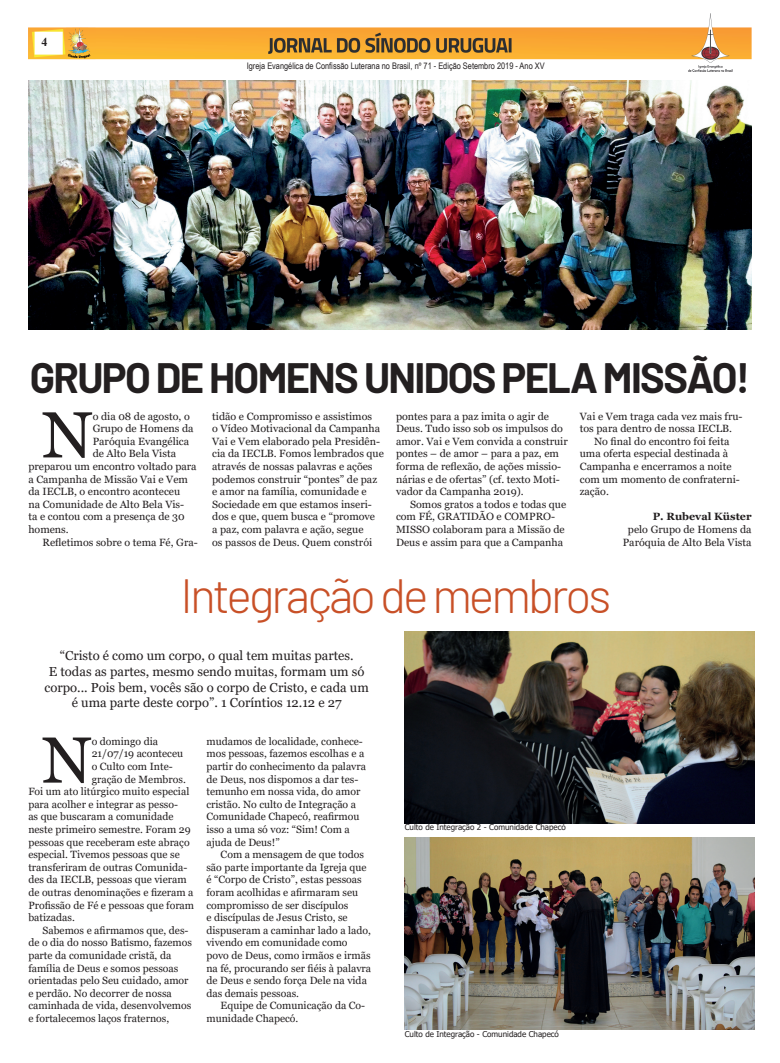
<style>
.page{position:relative;width:780px;height:1063px;background:#fff}
.page>*{position:absolute;margin:0;border:0;box-sizing:border-box;transform-origin:0 0}
.t1{font:65.1px "Georgia";color:#231f20}
.t2{font:300 48px "Barlow";letter-spacing:-.06em;color:#c85027}
.t3{font:700 41.5px "Barlow";letter-spacing:-.04em;color:#231f20}
.t4{font:13px/15.6px "Georgia";color:#231f20;text-align:center}
.t5{font:700 12px "Times New Roman";color:#231f20}
.t6{font:10.5px/12.6px "Georgia";color:#231f20}
.t7{font:700 10.5px "Georgia";color:#231f20}
.t8{font:9px "Arial Narrow";color:#231f20}
.t9{font:8px "Tahoma";color:#231f20}
</style>
<div class="page">
<img style="left:28px;top:13px;width:723px;height:59px">
<img style="left:28px;top:80px;width:723px;height:250px">
<img style="left:405px;top:838px;width:349px;height:192px">
<img style="left:405px;top:631px;width:349px;height:192px">
<p class="t5" style="left:41px;top:33px;width:7px">4</p>
<p class="t8" style="left:247px;top:59px;width:299px">Igreja Evangélica de Confissão Luterana no Brasil, nº 71 - Edição Setembro 2019 - Ano XV</p>
<h3 class="t3" style="left:30px;top:347px;width:722px">GRUPO DE HOMENS UNIDOS PELA MISSÃO!</h3>
<h1 class="t1" style="left:42px;top:396px;width:52px">N</h1>
<p class="t6" style="left:93px;top:410px;width:99px">o dia 08 de agosto, o</p>
<p class="t6" style="left:93px;top:423px;width:102px">Grupo de Homens da</p>
<p class="t6" style="left:93px;top:435px;width:98px">Paróquia Evangélica</p>
<p class="t6" style="left:93px;top:448px;width:85px">de Alto Bela Vista</p>
<p class="t6" style="left:28px;top:460px;width:170px">preparou um encontro voltado para</p>
<p class="t6" style="left:28px;top:473px;width:161px">a Campanha de Missão Vai e Vem</p>
<p class="t6" style="left:28px;top:486px;width:153px">da IECLB, o encontro aconteceu</p>
<p class="t6" style="left:28px;top:498px;width:157px">na Comunidade de Alto Bela Vis-</p>
<p class="t6" style="left:28px;top:511px;width:158px">ta e contou com a presença de 30</p>
<p class="t6" style="left:28px;top:523px;width:42px">homens.</p>
<p class="t6" style="left:43px;top:536px;width:157px">Refletimos sobre o tema Fé, Gra-</p>
<p class="t6" style="left:212px;top:410px;width:173px">tidão e Compromisso e assistimos<br>o Vídeo Motivacional da Campanha<br>Vai e Vem elaborado pela Presidên&shy;cia da IECLB. Fomos lembrados que através de nossas palavras e ações podemos construir “pontes” de paz e amor na família, comunidade e<br>Sociedade em que estamos inseri&shy;dos e que, quem busca e “promove<br>a paz, com palavra e ação, segue<br>os passos de Deus. Quem constrói</p>
<p class="t6" style="left:396px;top:410px;width:173px">pontes para a paz imita o agir de<br>Deus. Tudo isso sob os impulsos do amor. Vai e Vem convida a construir pontes – de amor – para a paz, em forma de reflexão, de ações missio&shy;nárias e de ofertas” (cf. texto Moti&shy;vador da Campanha 2019).</p>
<p class="t6" style="left:396px;top:498px;width:172px;text-indent:14px">Somos gratos a todos e todas que com FÉ, GRATIDÃO e COMPRO-<br>MISSO colaboram para a Missão de<br>Deus e assim para que a Campanha</p>
<p class="t6" style="left:579px;top:410px;width:164px">Vai e Vem traga cada vez mais fru-</p>
<p class="t6" style="left:579px;top:423px;width:154px">tos para dentro de nossa IECLB.</p>
<p class="t6" style="left:594px;top:435px;width:137px">No final do encontro foi feita</p>
<p class="t6" style="left:579px;top:448px;width:150px">uma oferta especial destinada à</p>
<p class="t6" style="left:579px;top:460px;width:153px">Campanha e encerramos a noite</p>
<p class="t6" style="left:579px;top:473px;width:161px">com um momento de confraterni-</p>
<p class="t6" style="left:579px;top:486px;width:31px">zação.</p>
<p class="t7" style="left:652px;top:510px;width:100px">P. Rubeval Küster</p>
<p class="t6" style="left:622px;top:523px;width:130px;text-align:center">pelo Grupo de Homens da<br>Paróquia de Alto Bela Vista</p>
<h2 class="t2" style="left:180px;top:561px;width:432px">Integração de membros</h2>
<p class="t4" style="left:44px;top:648px;width:326px">“Cristo é como um corpo, o qual tem muitas partes.<br>E todas as partes, mesmo sendo muitas, formam um só corpo... Pois bem, vocês são o corpo de Cristo, e cada um é uma parte deste corpo”. 1 Coríntios 12.12 e 27</p>
<h1 class="t1" style="left:42px;top:721px;width:51px">N</h1>
<p class="t6" style="left:92px;top:735px;width:68px">o domingo dia</p>
<p class="t6" style="left:92px;top:748px;width:93px">21/07/19 aconteceu</p>
<p class="t6" style="left:92px;top:760px;width:82px">o Culto com Inte-</p>
<p class="t6" style="left:92px;top:773px;width:96px">gração de Membros.</p>
<p class="t6" style="left:28px;top:786px;width:162px">Foi um ato litúrgico muito especial</p>
<p class="t6" style="left:28px;top:798px;width:151px">para acolher e integrar as pesso-</p>
<p class="t6" style="left:28px;top:811px;width:147px">as que buscaram a comunidade</p>
<p class="t6" style="left:28px;top:823px;width:164px">neste primeiro semestre. Foram 29</p>
<p class="t6" style="left:28px;top:836px;width:163px">pessoas que receberam este abraço</p>
<p class="t6" style="left:28px;top:849px;width:153px">especial. Tivemos pessoas que se</p>
<p class="t6" style="left:28px;top:861px;width:161px">transferiram de outras Comunida-</p>
<p class="t6" style="left:28px;top:874px;width:160px">des da IECLB, pessoas que vieram</p>
<p class="t6" style="left:28px;top:886px;width:167px">de outras denominações e fizeram a</p>
<p class="t6" style="left:28px;top:899px;width:167px">Profissão de Fé e pessoas que foram</p>
<p class="t6" style="left:28px;top:912px;width:48px">batizadas.</p>
<p class="t6" style="left:43px;top:924px;width:147px">Sabemos e afirmamos que, des-</p>
<p class="t6" style="left:28px;top:937px;width:165px">de o dia do nosso Batismo, fazemos</p>
<p class="t6" style="left:28px;top:949px;width:144px">parte da comunidade cristã, da</p>
<p class="t6" style="left:28px;top:962px;width:152px">família de Deus e somos pessoas</p>
<p class="t6" style="left:28px;top:975px;width:162px">orientadas pelo Seu cuidado, amor</p>
<p class="t6" style="left:28px;top:987px;width:145px">e perdão. No decorrer de nossa</p>
<p class="t6" style="left:28px;top:1000px;width:164px">caminhada de vida, desenvolvemos</p>
<p class="t6" style="left:28px;top:1012px;width:142px">e fortalecemos laços fraternos,</p>
<p class="t6" style="left:206px;top:735px;width:161px">mudamos de localidade, conhece&shy;mos pessoas, fazemos escolhas e a partir do conhecimento da palavra de Deus, nos dispomos a dar tes&shy;temunho em nossa vida, do amor cristão. No culto de Integração a<br>Comunidade Chapecó, reafirmou isso a uma só voz: “Sim! Com a ajuda de Deus!”</p>
<p class="t6" style="left:206px;top:849px;width:166px;text-indent:14px">Com a mensagem de que todos são parte importante da Igreja que é “Corpo de Cristo”, estas pessoas foram acolhidas e afirmaram seu compromisso de ser discípulos<br>e discípulas de Jesus Cristo, se dispuseram a caminhar lado a lado, vivendo em comunidade como povo de Deus, como irmãos e irmãs na fé, procurando ser fiéis à palavra de Deus e sendo força Dele na vida das demais pessoas.</p>
<p class="t6" style="left:206px;top:1000px;width:160px;text-indent:14px">Equipe de Comunicação da Co&shy;munidade Chapecó.</p>
<p class="t9" style="left:405px;top:822px;width:162px">Culto de Integração 2 - Comunidade Chapecó</p>
<p class="t9" style="left:405px;top:1028px;width:156px">Culto de Integração - Comunidade Chapecó</p>
</div>
